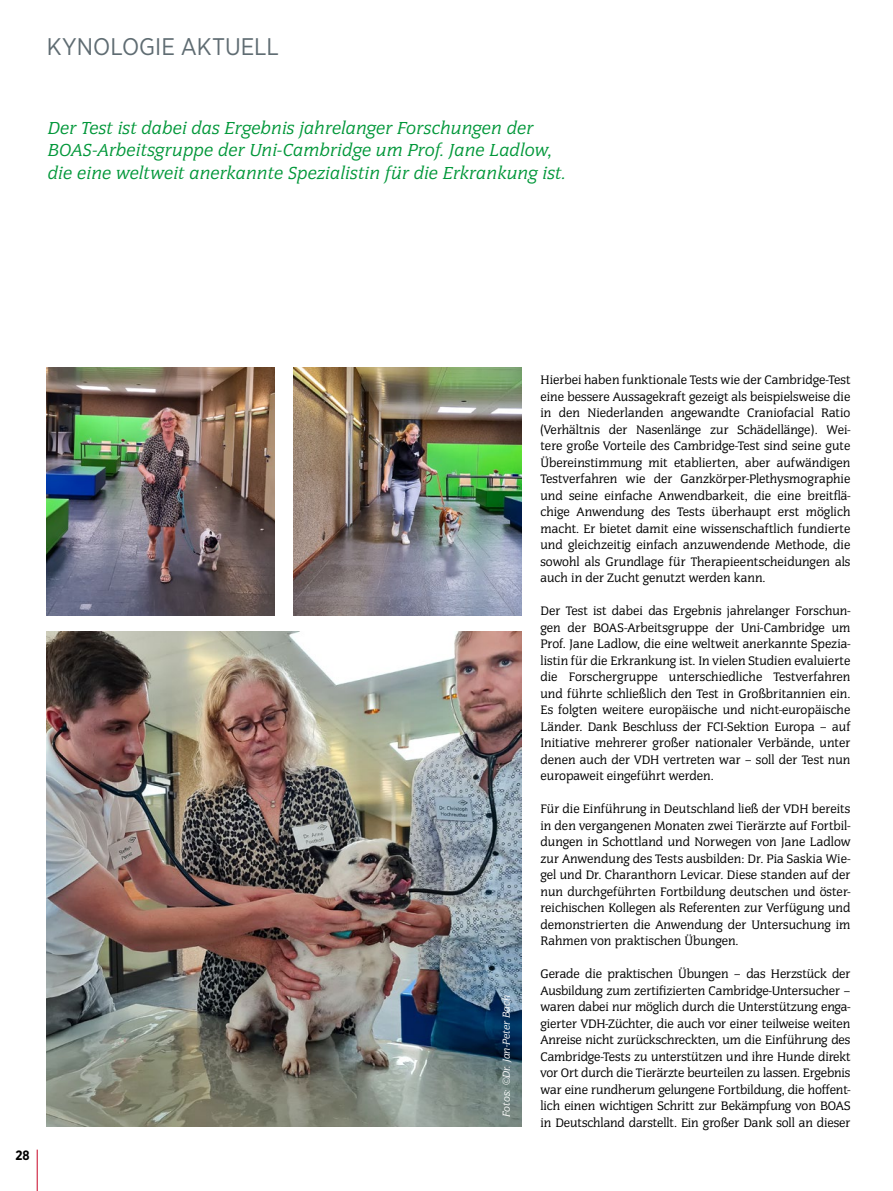
<style>
.page{position:relative;width:893px;height:1191px;background:#fff}
.page>*{position:absolute;margin:0;border:0;box-sizing:border-box;transform-origin:0 0}
.t1{font:24px "Gotham Narrow";color:#5f6c72}
.t2{font:italic 18px/22.5px "Congress";letter-spacing:.01em;color:#009739}
.t3{font:700 13.5px "Gotham Narrow";color:#000}
.t4{font:12.75px/16.5px "Congress";color:#000;text-align:justify}
.t5{font:italic 10.5px "Congress";color:#fff}
</style>
<div class="page">
<img style="left:47px;top:367px;width:227px;height:248px">
<img style="left:294px;top:367px;width:227px;height:248px">
<img style="left:47px;top:632px;width:474px;height:494px">
<hr style="left:37px;top:1149px;width:1px;height:42px;background:#c80526">
<h1 class="t1" style="left:47px;top:31px;width:234px">KYNOLOGIE AKTUELL</h1>
<h2 class="t2" style="left:48px;top:117px;width:520px">Der Test ist dabei das Ergebnis jahrelanger Forschungen der<br>BOAS-Arbeitsgruppe der Uni-Cambridge um Prof. Jane Ladlow, die eine weltweit anerkannte Spezialistin für die Erkrankung ist.</h2>
<p class="t3" style="left:15px;top:1147px;width:16px">28</p>
<p class="t5" style="left:500px;top:1116px;width:123px;rotate:-90deg">Fotos: ©Dr. Jan-Peter Bach</p>
<p class="t4" style="left:540px;top:372px;width:312px">Hierbei haben funktionale Tests wie der Cambridge-Test eine bessere Aussagekraft gezeigt als beispielsweise die in den Niederlanden angewandte Craniofacial Ratio (Verhältnis der Nasenlänge zur Schädellänge). Wei&shy;tere große Vorteile des Cambridge-Test sind seine gute Übereinstimmung mit etablierten, aber aufwändigen Testverfahren wie der Ganzkörper-Plethysmographie und seine einfache Anwendbarkeit, die eine breitflä&shy;chige Anwendung des Tests überhaupt erst möglich macht. Er bietet damit eine wissenschaftlich fundierte und gleichzeitig einfach anzuwendende Methode, die sowohl als Grundlage für Therapieentscheidungen als auch in der Zucht genutzt werden kann.</p>
<p class="t4" style="left:540px;top:603px;width:311px">Der Test ist dabei das Ergebnis jahrelanger Forschun&shy;gen der BOAS-Arbeitsgruppe der Uni-Cambridge um Prof. Jane Ladlow, die eine weltweit anerkannte Spezia&shy;listin für die Erkrankung ist. In vielen Studien evaluierte die Forschergruppe unterschiedliche Testverfahren und führte schließlich den Test in Großbritannien ein.<br>Es folgten weitere europäische und nicht-europäische Länder. Dank Beschluss der FCI-Sektion Europa – auf Initiative mehrerer großer nationaler Verbände, unter denen auch der VDH vertreten war – soll der Test nun europaweit eingeführt werden.</p>
<p class="t4" style="left:540px;top:801px;width:312px">Für die Einführung in Deutschland ließ der VDH bereits in den vergangenen Monaten zwei Tierärzte auf Fortbil&shy;dungen in Schottland und Norwegen von Jane Ladlow zur Anwendung des Tests ausbilden: Dr. Pia Saskia Wie&shy;gel und Dr. Charanthorn Levicar. Diese standen auf der nun durchgeführten Fortbildung deutschen und öster&shy;reichischen Kollegen als Referenten zur Verfügung und demonstrierten die Anwendung der Untersuchung im Rahmen von praktischen Übungen.</p>
<p class="t4" style="left:540px;top:966px;width:312px">Gerade die praktischen Übungen – das Herzstück der Ausbildung zum zertifizierten Cambridge-Untersucher – waren dabei nur möglich durch die Unterstützung enga&shy;gierter VDH-Züchter, die auch vor einer teilweise weiten Anreise nicht zurückschreckten, um die Einführung des Cambridge-Tests zu unterstützen und ihre Hunde direkt vor Ort durch die Tierärzte beurteilen zu lassen. Ergebnis war eine rundherum gelungene Fortbildung, die hoffent&shy;lich einen wichtigen Schritt zur Bekämpfung von BOAS in Deutschland darstellt. Ein großer Dank soll an dieser</p>
</div>
